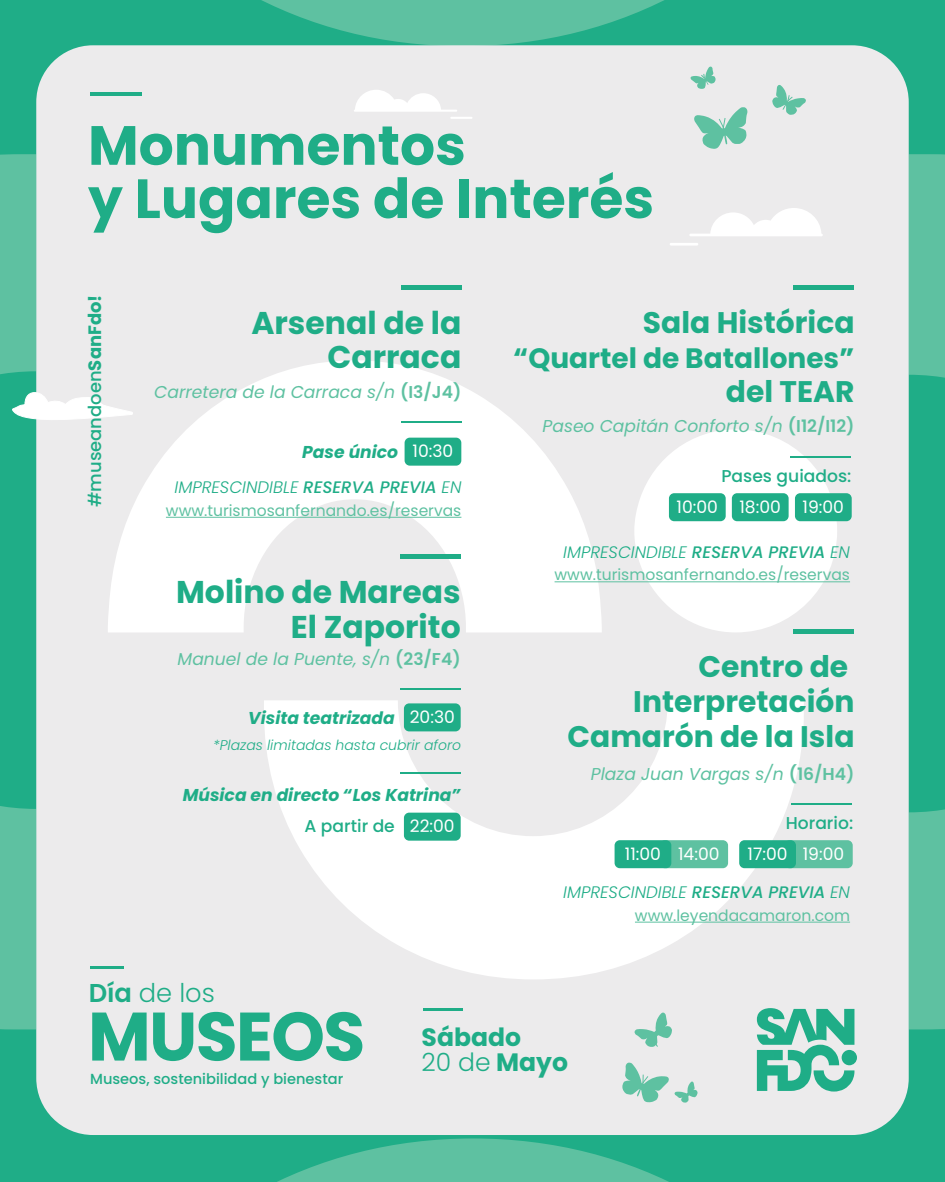
<style>
.page{position:relative;width:945px;height:1182px;background:#fff}
.page>*{position:absolute;margin:0;border:0;box-sizing:border-box;transform-origin:0 0}
.t1{font:700 68.42px "Poppins";letter-spacing:-.025em;color:#1fad87}
.t2{font:700 55.12px/53.2px "Poppins";color:#1fad87}
.t3{font:700 31.41px/34.5px "Poppins";color:#1fad87;text-align:right}
.t4{font:700 29.75px/34.5px "Poppins";color:#1fad87;text-align:right}
.t5{font:700 28px "Poppins";color:#1fad87}
.t6{font:300 25.81px "Poppins";color:#1fad87}
.t7{font:700 25.11px/25px "Poppins";color:#1fad87}
.t8{font:500 17.94px "Poppins";color:#1fad87}
.t9{font:italic 17.15px "Poppins";color:#5ec1a1}
.t10{font:italic 700 17.15px/31.6px "Poppins";color:#1fad87}
.t11{font:17.15px "Poppins";color:#fff}
.t12{font:500 17.15px "Poppins";color:#1fad87}
.t13{font:italic 300 16.62px "Poppins";color:#1fad87}
.t14{font:15.58px "Poppins";color:#5ec1a1}
.t15{font:500 14.61px "Poppins";color:#1fad87}
.t16{font:italic 300 14px "Poppins";color:#1fad87}
.s1{font-weight:700}
.s2{font-weight:600;font-style:normal}
.s3{font-weight:400;font-style:normal;color:#fff}
.s4{font-weight:500}
.s5{font-weight:500;font-style:normal}
.s6{font-weight:600}
.s7{font-weight:300}
</style>
<div class="page">
<div style="left:0;top:0;width:945px;height:1181px;background:#1fad87"></div>
<svg style="left:279px;top:1138px;width:388px;height:43px"></svg>
<svg style="left:84px;top:0;width:777px;height:46px"></svg>
<svg style="left:909px;top:154px;width:36px;height:875px"></svg>
<div style="left:36px;top:45px;width:873px;height:1089px;background:#ecebec;border-radius:57px"></div>
<svg style="left:264px;top:700px;width:540px;height:279px;fill:#fff"></svg>
<svg style="left:134px;top:360px;width:468px;height:272px;fill:#fff"></svg>
<svg style="left:634px;top:429px;width:203px;height:203px"></svg>
<svg style="left:690px;top:208px;width:133px;height:28px"></svg>
<hr style="left:670px;top:243px;width:28px;height:2px;background:#fff">
<hr style="left:401px;top:285px;width:60px;height:4px;background:#1fad87">
<div style="left:405px;top:437px;width:56px;height:28px;background:#1fad87;border-radius:5px"></div>
<hr style="left:166px;top:517px;width:295px;height:1px;background:#5ec1a1">
<hr style="left:401px;top:421px;width:60px;height:1px;background:#1fad87">
<hr style="left:793px;top:285px;width:60px;height:4px;background:#1fad87">
<div style="left:732px;top:493px;width:57px;height:28px;background:#1fad87;border-radius:5px"></div>
<div style="left:669px;top:493px;width:57px;height:28px;background:#1fad87;border-radius:5px"></div>
<div style="left:795px;top:493px;width:57px;height:28px;background:#1fad87;border-radius:5px"></div>
<hr style="left:790px;top:456px;width:60px;height:1px;background:#1fad87">
<hr style="left:555px;top:581px;width:295px;height:1px;background:#5ec1a1">
<hr style="left:793px;top:629px;width:60px;height:4px;background:#1fad87">
<hr style="left:792px;top:803px;width:60px;height:1px;background:#1fad87">
<div style="left:660px;top:840px;width:68px;height:28px;background:#5ec1a1;border-radius:5px"></div>
<div style="left:615px;top:840px;width:56px;height:28px;background:#1fad87;border-radius:5px"></div>
<div style="left:784px;top:840px;width:69px;height:28px;background:#5ec1a1;border-radius:5px"></div>
<div style="left:739px;top:840px;width:57px;height:28px;background:#1fad87;border-radius:5px"></div>
<hr style="left:635px;top:921px;width:215px;height:1px;background:#5ec1a1">
<hr style="left:401px;top:555px;width:60px;height:4px;background:#1fad87">
<div style="left:404px;top:703px;width:57px;height:28px;background:#1fad87;border-radius:5px"></div>
<hr style="left:401px;top:688px;width:60px;height:1px;background:#1fad87">
<div style="left:404px;top:812px;width:57px;height:28px;background:#1fad87;border-radius:5px"></div>
<hr style="left:401px;top:772px;width:60px;height:1px;background:#1fad87">
<svg style="left:354px;top:90px;width:103px;height:22px"></svg>
<hr style="left:450px;top:117px;width:23px;height:2px;background:#fff">
<svg style="left:0;top:154px;width:134px;height:875px"></svg>
<svg style="left:772px;top:85px;width:34px;height:30px"></svg>
<svg style="left:694px;top:107px;width:54px;height:42px"></svg>
<svg style="left:690px;top:66px;width:26px;height:23px"></svg>
<svg style="left:622px;top:1062px;width:76px;height:40px"></svg>
<svg style="left:634px;top:1012px;width:38px;height:35px"></svg>
<hr style="left:90px;top:92px;width:52px;height:3px;background:#1fad87">
<hr style="left:90px;top:966px;width:34px;height:2px;background:#1fad87">
<hr style="left:423px;top:1007px;width:39px;height:3px;background:#1fad87">
<svg style="left:757px;top:1008px;width:100px;height:83px"></svg>
<h2 class="t2" style="left:88px;top:119px;width:568px">Monumentos<br>y Lugares de Interés</h2>
<p class="t8" style="left:85px;top:507px;width:214px;rotate:-90deg">#museandoen<span class="s1">SanFdo!</span></p>
<h3 class="t3" style="left:251px;top:306px;width:211px">Arsenal de la<br>Carraca</h3>
<p class="t9" style="left:154px;top:382px;width:309px">Carretera de la Carraca s/n <span class="s2">(I3/J4)</span></p>
<p class="t10" style="left:302px;top:436px;width:153px">Pase único <span class="s3">10:30</span></p>
<p class="t13" style="left:175px;top:478px;width:288px">IMPRESCINDIBLE <span class="s4">RESERVA PREVIA</span> EN</p>
<p class="t14" style="left:166px;top:501px;width:297px">www.turismosanfernando.es/reservas</p>
<h3 class="t3" style="left:176px;top:575px;width:286px">Molino de Mareas<br>El Zaporito</h3>
<p class="t9" style="left:178px;top:648px;width:285px">Manuel de la Puente, s/n <span class="s2">(23/F4)</span></p>
<p class="t10" style="left:248px;top:702px;width:148px">Visita teatrizada</p>
<p class="t11" style="left:410px;top:706px;width:47px">20:30</p>
<p class="t16" style="left:213px;top:737px;width:249px">*Plazas limitadas hasta cubrir aforo</p>
<p class="t10" style="left:305px;top:778px;width:158px;text-indent:-122px">Música en directo “Los Katrina”<br><span class="s5">A partir de</span> <span class="s3">22:00</span></p>
<h3 class="t4" style="left:643px;top:306px;width:213px">Sala Histórica</h3>
<h3 class="t5" style="left:513px;top:342px;width:343px">“Quartel de Batallones”</h3>
<h3 class="t4" style="left:726px;top:375px;width:130px">del TEAR</h3>
<p class="t9" style="left:543px;top:416px;width:314px">Paseo Capitán Conforto s/n <span class="s2">(I12/I12)</span></p>
<p class="t12" style="left:721px;top:465px;width:131px">Pases guiados:</p>
<p class="t11" style="left:677px;top:496px;width:43px">10:00</p>
<p class="t11" style="left:740px;top:496px;width:43px">18:00</p>
<p class="t11" style="left:803px;top:496px;width:43px">19:00</p>
<p class="t13" style="left:563px;top:542px;width:288px">IMPRESCINDIBLE <span class="s4">RESERVA PREVIA</span> EN</p>
<p class="t14" style="left:555px;top:565px;width:297px">www.turismosanfernando.es/reservas</p>
<h3 class="t4" style="left:567px;top:650px;width:289px">Centro de<br>Interpretación<br>Camarón de la Isla</h3>
<p class="t9" style="left:591px;top:764px;width:265px">Plaza Juan Vargas s/n <span class="s2">(16/H4)</span></p>
<p class="t12" style="left:786px;top:812px;width:69px">Horario:</p>
<p class="t11" style="left:625px;top:843px;width:96px">11:00 14:00</p>
<p class="t11" style="left:748px;top:843px;width:98px">17:00 19:00</p>
<p class="t13" style="left:563px;top:882px;width:288px">IMPRESCINDIBLE <span class="s4">RESERVA PREVIA</span> EN</p>
<p class="t14" style="left:635px;top:906px;width:217px">www.leyendacamaron.com</p>
<h3 class="t6" style="left:89px;top:978px;width:128px"><span class="s6">Día</span> de los</h3>
<h1 class="t1" style="left:88px;top:996px;width:279px">MUSEOS</h1>
<p class="t15" style="left:90px;top:1070px;width:255px">Museos, sostenibilidad y bienestar</p>
<h3 class="t7" style="left:422px;top:1025px;width:148px">Sábado<br><span class="s7">20 de</span> Mayo</h3>
</div>
